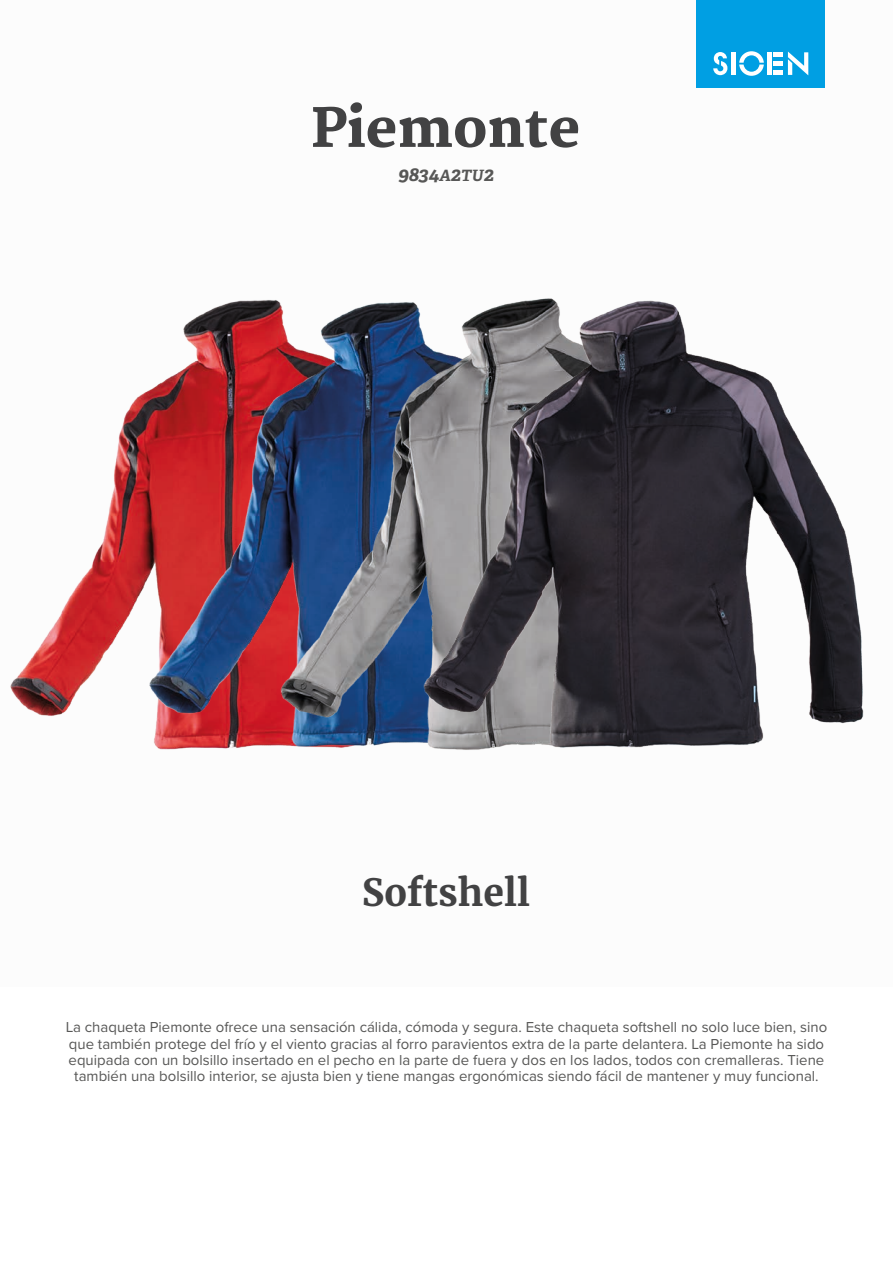
<style>
.page{position:relative;width:893px;height:1263px;background:#fff}
.page>*{position:absolute;margin:0;border:0;box-sizing:border-box;transform-origin:0 0}
.t1{font:800 52.5px "Merriweather";color:#424243}
.t2{font:700 37.5px "Merriweather";color:#424243}
.t3{font:italic 700 19.5px "Adelle PE";color:#575756}
.t4{font:15px/16.2px "Proxima Nova";color:#575756;text-align:center}
.s1{font-size:15.6px}
</style>
<div class="page">
<div style="left:697px;top:0;width:128px;height:88px;background:#009fe3"></div>
<svg style="left:713px;top:52px;width:14px;height:23px"></svg>
<svg style="left:739px;top:51px;width:25px;height:25px"></svg>
<div style="left:731px;top:52px;width:5px;height:23px;background:#fff"></div>
<hr style="left:767px;top:52px;width:4px;height:23px;background:#fff">
<hr style="left:773px;top:71px;width:10px;height:4px;background:#fff">
<hr style="left:773px;top:62px;width:10px;height:4px;background:#fff">
<hr style="left:773px;top:52px;width:10px;height:4px;background:#fff">
<svg style="left:788px;top:52px;width:20px;height:23px"></svg>
<img style="left:10px;top:399px;width:126px;height:317px">
<img style="left:136px;top:300px;width:136px;height:450px">
<img style="left:272px;top:300px;width:136px;height:448px">
<img style="left:408px;top:298px;width:456px;height:452px">
<h1 class="t1" style="left:311px;top:98px;width:270px">Piemonte</h1>
<h3 class="t3" style="left:398px;top:160px;width:97px">9834<span class="s1">A</span>2<span class="s1">TU</span>2</h3>
<h2 class="t2" style="left:362px;top:868px;width:170px">Softshell</h2>
<p class="t4" style="left:66px;top:1019px;width:763px">La chaqueta Piemonte ofrece una sensación cálida, cómoda y segura. Este chaqueta softshell no solo luce bien, sino que también protege del frío y el viento gracias al forro paravientos extra de la parte delantera. La Piemonte ha sido equipada con un bolsillo insertado en el pecho en la parte de fuera y dos en los lados, todos con cremalleras. Tiene también una bolsillo interior, se ajusta bien y tiene mangas ergonómicas siendo fácil de mantener y muy funcional.</p>
</div>
